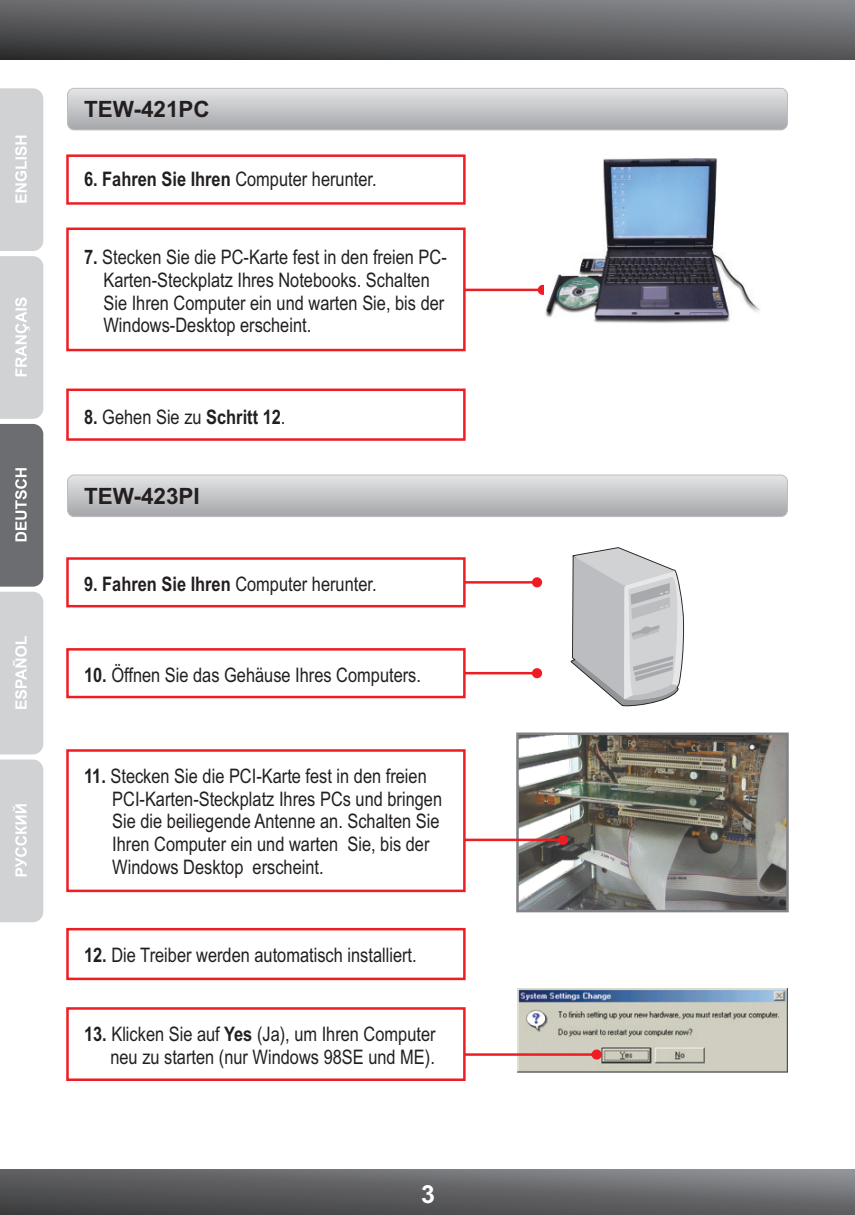
<style>
.page{position:relative;width:855px;height:1215px;background:#fff}
.page>*{position:absolute;margin:0;border:0;box-sizing:border-box;transform-origin:0 0}
.t1{font:700 25px "Arial";color:#fff}
.t2{font:700 22.5px "Arial";color:#231f20}
.t3{font:20px/22.8px "Arial Narrow";color:#231f20}
.t4{font:700 20px "Arial Narrow";color:#231f20}
.s1{font-weight:700}
.s2{font-weight:400}
</style>
<div class="page">
<svg style="left:0;top:0;width:855px;height:59px;background:#5e5e61"></svg>
<svg style="left:0;top:1170px;width:855px;height:45px;background:#606163"></svg>
<svg style="left:0;top:88px;width:43px;height:666px;background:#bdbec0"></svg>
<svg style="left:0;top:760px;width:43px;height:162px;background:#d3d4d6"></svg>
<svg style="left:467px;top:285px;width:77px;height:10px"></svg>
<svg style="left:66px;top:927px;width:400px;height:54px"></svg>
<svg style="left:66px;top:227px;width:401px;height:125px"></svg>
<div style="left:68px;top:475px;width:720px;height:42px;background:linear-gradient(to bottom,#e4e5e6,#a6a7ab);border-radius:7px"></div>
<div style="left:67px;top:475px;width:721px;height:42px;border:1px solid #bcbdc0;border-radius:7px"></div>
<svg style="left:66px;top:547px;width:618px;height:160px"></svg>
<img style="left:520px;top:737px;width:265px;height:171px">
<div style="left:516px;top:733px;width:273px;height:179px;border:3px solid #808285"></div>
<svg style="left:467px;top:835px;width:101px;height:10px"></svg>
<svg style="left:66px;top:749px;width:401px;height:144px"></svg>
<img style="left:518px;top:989px;width:270px;height:83px">
<svg style="left:66px;top:1006px;width:536px;height:75px"></svg>
<div style="left:68px;top:88px;width:720px;height:42px;background:linear-gradient(to bottom,#e4e5e6,#a7a8ac);border-radius:7px"></div>
<div style="left:67px;top:88px;width:721px;height:42px;border:1px solid #bcbdc0;border-radius:7px"></div>
<img style="left:545px;top:158px;width:215px;height:165px">
<svg style="left:66px;top:154px;width:400px;height:51px"></svg>
<svg style="left:66px;top:388px;width:400px;height:53px"></svg>
<p class="t2" style="left:84px;top:101px;width:127px">TEW-421PC</p>
<p class="t3" style="left:84px;top:169px;width:294px"><span class="s1">6. Fahren Sie Ihren</span> Computer herunter.</p>
<p class="t3" style="left:103px;top:248px;width:345px;text-indent:-19px"><span class="s1">7.</span> Stecken Sie die PC-Karte fest in den freien PC-Karten-Steckplatz Ihres Notebooks. Schalten Sie Ihren Computer ein und warten Sie, bis der Windows-Desktop erscheint.</p>
<p class="t4" style="left:84px;top:409px;width:203px">8. <span class="s2">Gehen Sie zu</span> Schritt 12<span class="s2">.</span></p>
<p class="t2" style="left:84px;top:488px;width:117px">TEW-423PI</p>
<p class="t3" style="left:84px;top:574px;width:294px"><span class="s1">9. Fahren Sie Ihren</span> Computer herunter.</p>
<p class="t3" style="left:84px;top:665px;width:339px"><span class="s1">10.</span> Öffnen Sie das Gehäuse Ihres Computers.</p>
<p class="t3" style="left:112px;top:766px;width:331px;text-indent:-28px"><span class="s1">11.</span> Stecken Sie die PCI-Karte fest in den freien PCI-Karten-Steckplatz Ihres PCs und bringen Sie die beiliegende Antenne an. Schalten Sie Ihren Computer ein und warten Sie, bis der Windows Desktop erscheint.</p>
<p class="t3" style="left:84px;top:945px;width:334px"><span class="s1">12.</span> Die Treiber werden automatisch installiert.</p>
<p class="t3" style="left:84px;top:1024px;width:353px;text-align:right"><span class="s1">13.</span> Klicken Sie auf <span class="s1">Yes</span> (Ja), um Ihren Computer neu zu starten (nur Windows 98SE und ME).</p>
<p class="t1" style="left:421px;top:1185px;width:15px">3</p>
</div>
